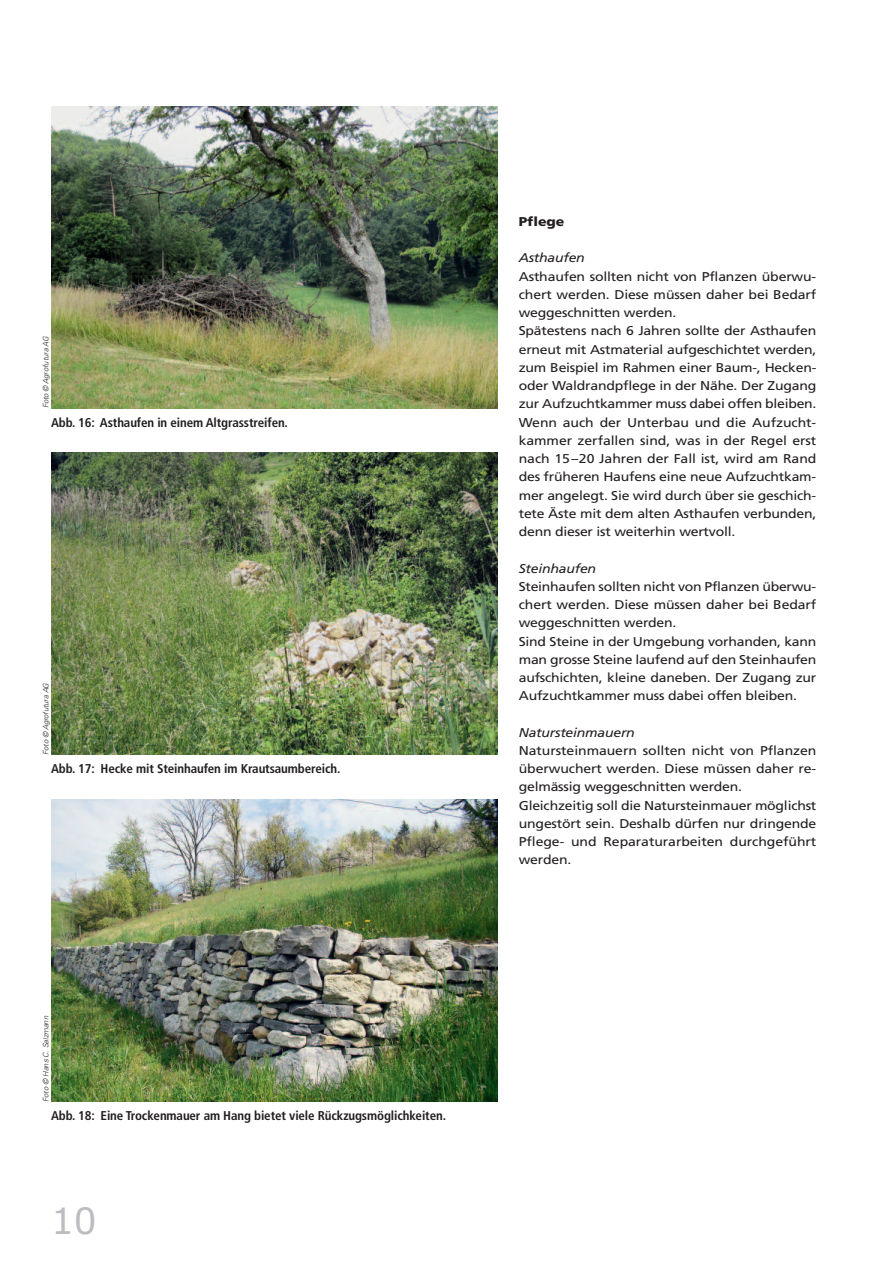
<style>
.page{position:relative;width:893px;height:1263px;background:#fff}
.page>*{position:absolute;margin:0;border:0;box-sizing:border-box;transform-origin:0 0}
.t1{font:36px "Verdana";color:#bcbdc0}
.t2{font:12.75px/18.3px "Frutiger";letter-spacing:-.015em;color:#231f20;scale:1.1 1}
.t3{font:700 condensed 12.75px "Frutiger";letter-spacing:-.01em;color:#231f20}
.t4{font:italic 12.75px "Frutiger";letter-spacing:-.015em;color:#231f20;scale:1.1 1}
.t5{font:900 12.75px "Frutiger";letter-spacing:-.005em;color:#231f20;scale:1.1 1}
.t6{font:italic 300 7.5px "Univers LT Std";letter-spacing:-.02em;color:#231f20}
</style>
<div class="page">
<img style="left:51px;top:106px;width:446px;height:302px">
<img style="left:51px;top:453px;width:446px;height:302px">
<img style="left:51px;top:799px;width:446px;height:302px">
<p class="t6" style="left:43px;top:408px;width:73px;rotate:-90deg">Foto © Agrofutura AG</p>
<p class="t3" style="left:51px;top:417px;width:238px">Abb. 16: Asthaufen in einem Altgrasstreifen.</p>
<p class="t6" style="left:43px;top:755px;width:73px;rotate:-90deg">Foto © Agrofutura AG</p>
<p class="t3" style="left:51px;top:764px;width:291px">Abb. 17: Hecke mit Steinhaufen im Krautsaumbereich.</p>
<p class="t6" style="left:43px;top:1101px;width:87px;rotate:-90deg">Foto © Hans C. Salzmann</p>
<p class="t3" style="left:51px;top:1110px;width:397px">Abb. 18: Eine Trockenmauer am Hang bietet viele Rückzugsmöglichkeiten.</p>
<h1 class="t1" style="left:51px;top:1198px;width:47px">10</h1>
<p class="t5" style="left:519px;top:216px;width:43px">Pflege</p>
<p class="t4" style="left:519px;top:253px;width:62px">Asthaufen</p>
<p class="t2" style="left:519px;top:268px;width:272px">Asthaufen sollten nicht von Pflanzen überwu&shy;chert werden. Diese müssen daher bei Bedarf weggeschnitten werden.<br>Spätestens nach 6 Jahren sollte der Asthaufen erneut mit Astmaterial aufgeschichtet werden, zum Beispiel im Rahmen einer Baum-, Hecken&shy;oder Waldrandpflege in der Nähe. Der Zugang zur Aufzuchtkammer muss dabei offen bleiben.<br>Wenn auch der Unterbau und die Aufzucht&shy;kammer zerfallen sind, was in der Regel erst nach 15–20 Jahren der Fall ist, wird am Rand des früheren Haufens eine neue Aufzuchtkam&shy;mer angelegt. Sie wird durch über sie geschich&shy;tete Äste mit dem alten Asthaufen verbunden, denn dieser ist weiterhin wertvoll.</p>
<p class="t4" style="left:519px;top:563px;width:72px">Steinhaufen</p>
<p class="t2" style="left:519px;top:578px;width:272px">Steinhaufen sollten nicht von Pflanzen überwu&shy;chert werden. Diese müssen daher bei Bedarf weggeschnitten werden.<br>Sind Steine in der Umgebung vorhanden, kann man grosse Steine laufend auf den Steinhaufen aufschichten, kleine daneben. Der Zugang zur Aufzuchtkammer muss dabei offen bleiben.</p>
<p class="t4" style="left:519px;top:727px;width:107px">Natursteinmauern</p>
<p class="t2" style="left:519px;top:742px;width:272px">Natursteinmauern sollten nicht von Pflanzen überwuchert werden. Diese müssen daher re&shy;gelmässig weggeschnitten werden.<br>Gleichzeitig soll die Natursteinmauer möglichst ungestört sein. Deshalb dürfen nur dringende Pflege- und Reparaturarbeiten durchgeführt werden.</p>
</div>
